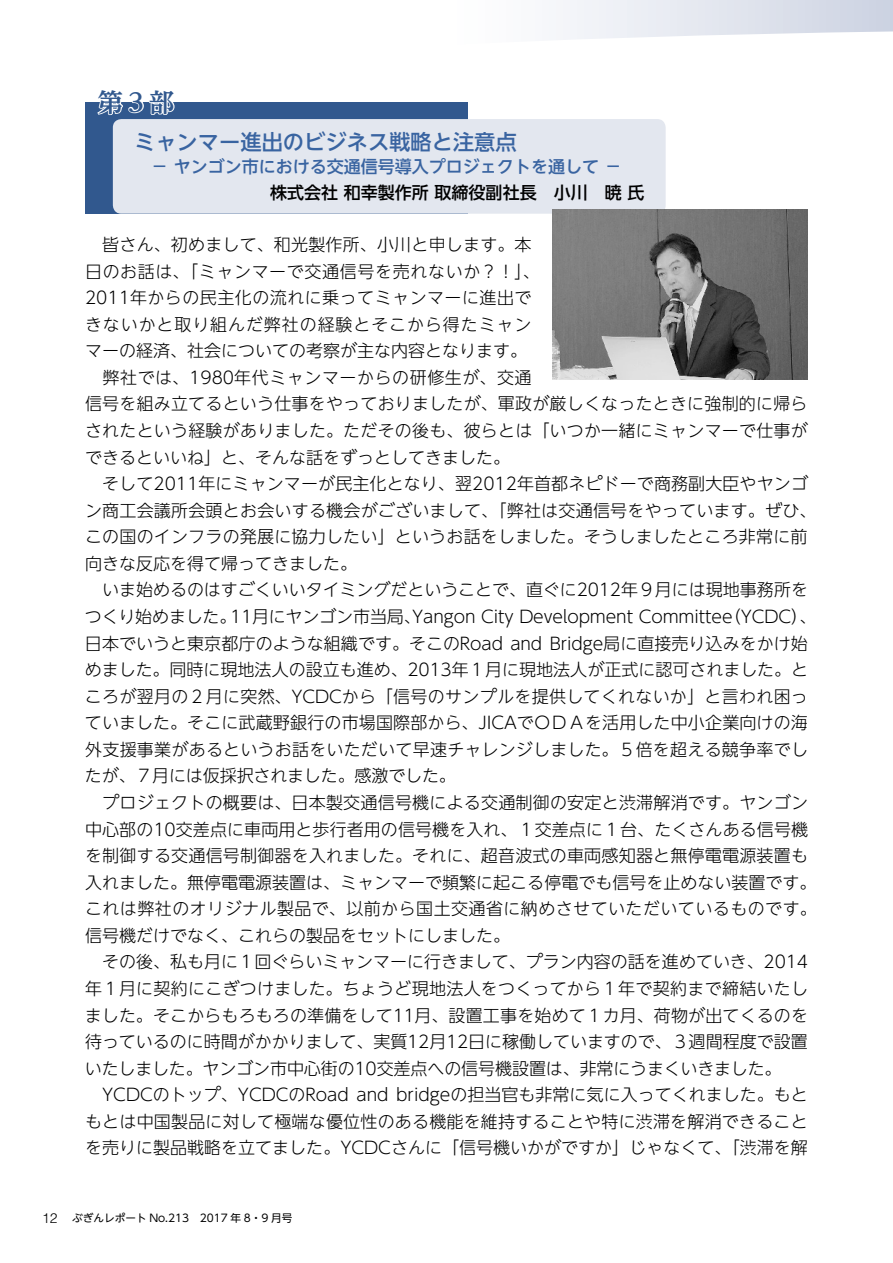
<style>
.page{position:relative;width:893px;height:1263px;background:#fff}
.page>*{position:absolute;margin:0;border:0;box-sizing:border-box;transform-origin:0 0}
.t1{font:700 25.5px "UD Reimin Pro";color:#31588e}
.t2{font:500 21.3px "UD Shin Go NT Pro";color:#3964a1}
.t3{font:300 16.95px/26.5px "UD Shin Go NT Pro";letter-spacing:.005em;color:#000}
.t4{font:500 16.95px "UD Shin Go NT Pro";color:#3964a1}
.t5{font:500 16.95px "UD Shin Go NT Pro";color:#000}
.t6{font:10.65px "UD Shin Go NT Pro";color:#000}
.s1{font-family:"Helvetica LT Std";font-weight:300;font-size:13.8px}
</style>
<div class="page">
<svg style="left:563px;top:0;width:329px;height:40px"></svg>
<svg style="left:892px;top:0;width:1px;height:32px"></svg>
<div style="left:85px;top:102px;width:383px;height:112px;background:#31588e"></div>
<svg style="left:97px;top:102px;width:78px;height:14px"></svg>
<div style="left:113px;top:119px;width:553px;height:95px;background:#e3e7ef;border-radius:9px"></div>
<img style="left:553px;top:209px;width:255px;height:170px">
<h1 class="t1" style="left:98px;top:81px;width:78px">第3部</h1>
<p class="t2" style="left:134px;top:125px;width:384px">ミャンマー進出のビジネス戦略と注意点</p>
<p class="t4" style="left:134px;top:153px;width:489px">　－ ヤンゴン市における交通信号導入プロジェクトを通して －</p>
<p class="t5" style="left:202px;top:179px;width:444px">　　　　株式会社 和幸製作所 取締役副社長　小川　暁 氏</p>
<p class="t3" style="left:85px;top:231px;width:733px">　皆さん、初めまして、和光製作所、小川と申します。本<br>日のお話は、「ミャンマーで交通信号を売れないか？！」、<br>2011年からの民主化の流れに乗ってミャンマーに進出で<br>きないかと取り組んだ弊社の経験とそこから得たミャン<br>マーの経済、社会についての考察が主な内容となります。<br>　弊社では、1980年代ミャンマーからの研修生が、交通<br>信号を組み立てるという仕事をやっておりましたが、軍政が厳しくなったときに強制的に帰らされたという経験がありました。ただその後も、彼らとは「いつか一緒にミャンマーで仕事ができるといいね」と、そんな話をずっとしてきました。<br>　そして2011年にミャンマーが民主化となり、翌2012年首都ネピドーで商務副大臣やヤンゴン商工会議所会頭とお会いする機会がございまして、「弊社は交通信号をやっています。ぜひ、この国のインフラの発展に協力したい」というお話をしました。そうしましたところ非常に前向きな反応を得て帰ってきました。<br>　いま始めるのはすごくいいタイミングだということで、直ぐに2012年9月には現地事務所をつくり始めました。11月にヤンゴン市当局、Yangon City Development Committee（YCDC）、日本でいうと東京都庁のような組織です。そこのRoad and Bridge局に直接売り込みをかけ始めました。同時に現地法人の設立も進め、2013年1月に現地法人が正式に認可されました。ところが翌月の2月に突然、YCDCから「信号のサンプルを提供してくれないか」と言われ困っていました。そこに武蔵野銀行の市場国際部から、JICAでＯＤＡを活用した中小企業向けの海外支援事業があるというお話をいただいて早速チャレンジしました。5 倍を超える競争率でしたが、7月には仮採択されました。感激でした。<br>　プロジェクトの概要は、日本製交通信号機による交通制御の安定と渋滞解消です。ヤンゴン中心部の10交差点に車両用と歩行者用の信号機を入れ、1交差点に1台、たくさんある信号機を制御する交通信号制御器を入れました。それに、超音波式の車両感知器と無停電電源装置も入れました。無停電電源装置は、ミャンマーで頻繁に起こる停電でも信号を止めない装置です。これは弊社のオリジナル製品で、以前から国土交通省に納めさせていただいているものです。信号機だけでなく、これらの製品をセットにしました。<br>　その後、私も月に1回ぐらいミャンマーに行きまして、プラン内容の話を進めていき、2014年1月に契約にこぎつけました。ちょうど現地法人をつくってから1年で契約まで締結いたしました。そこからもろもろの準備をして11月、設置工事を始めて1カ月、荷物が出てくるのを待っているのに時間がかかりまして、実質12月12日に稼働していますので、3 週間程度で設置いたしました。ヤンゴン市中心街の10交差点への信号機設置は、非常にうまくいきました。　YCDCのトップ、YCDCのRoad and bridgeの担当官も非常に気に入ってくれました。もともとは中国製品に対して極端な優位性のある機能を維持することや特に渋滞を解消できることを売りに製品戦略を立てました。YCDCさんに「信号機いかがですか」じゃなくて、「渋滞を解</p>
<p class="t6" style="left:42px;top:1210px;width:252px"><span class="s1">12</span> ぶぎんレポート No.213　2017 年 8・9 月号</p>
</div>
